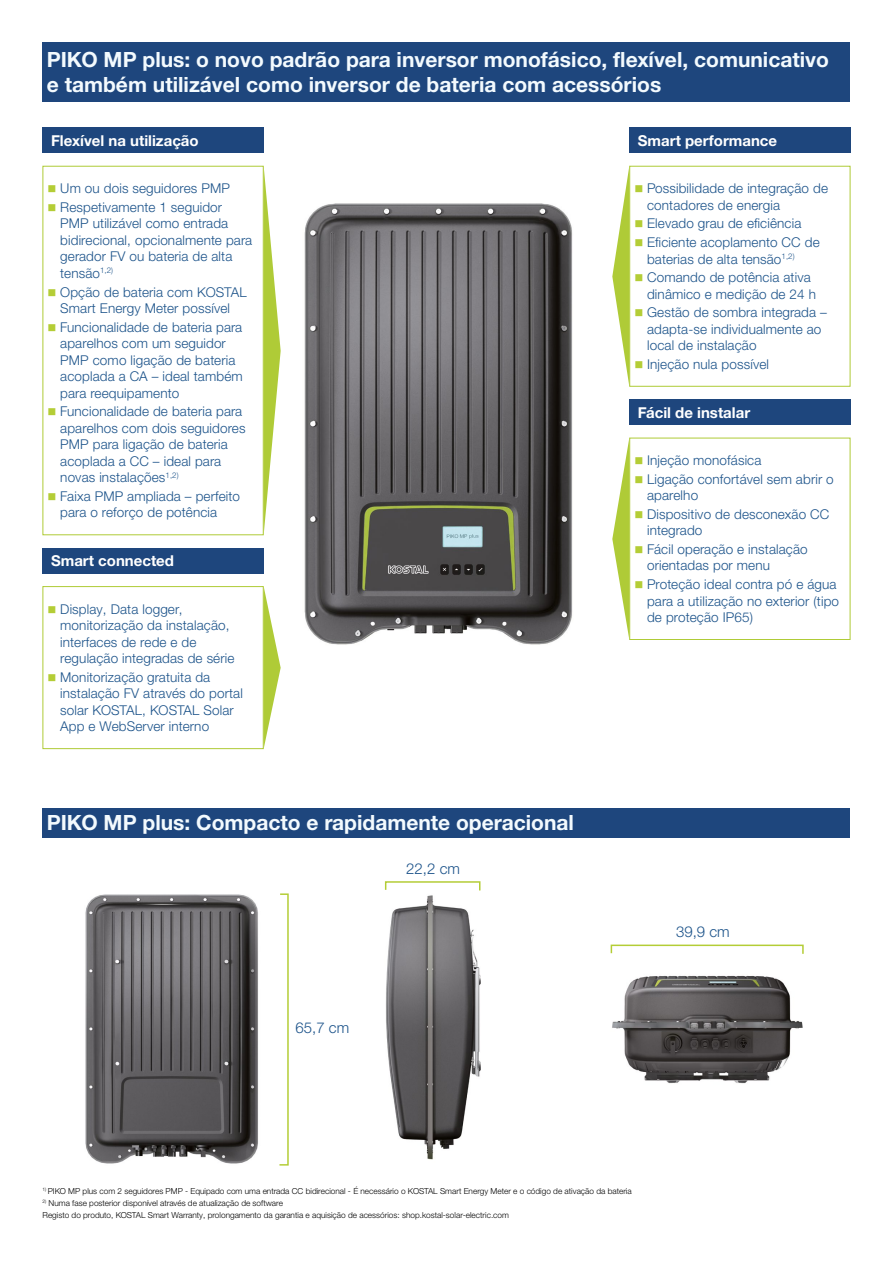
<style>
.page{position:relative;width:893px;height:1263px;background:#fff}
.page>*{position:absolute;margin:0;border:0;box-sizing:border-box;transform-origin:0 0}
.t1{font:700 21px/25.2px "Helvetica Neue LTW1 G";color:#f3fafe}
.t2{font:700 15px "Helvetica Neue LTW1 G";color:#fff}
.t3{font:300 15px "Helvetica Neue LTW1 G";color:#1c538a}
.t4{font:300 13.5px/16.5px "Helvetica Neue LTW1 G";letter-spacing:.01em;color:#1c538a}
.t5{font:300 8.25px/12px "Helvetica Neue LTW1 G";color:#000}
.s1{font-family:"KOSTSYMB";font-weight:400;font-size:12px;color:#b4cd36}
</style>
<div class="page">
<img style="left:612px;top:975px;width:191px;height:109px">
<img style="left:386px;top:895px;width:94px;height:265px">
<img style="left:85px;top:894px;width:173px;height:270px">
<img style="left:229px;top:203px;width:436px;height:442px">
<svg style="left:384px;top:881px;width:97px;height:10px"></svg>
<svg style="left:610px;top:944px;width:194px;height:10px"></svg>
<svg style="left:279px;top:893px;width:10px;height:273px"></svg>
<div style="left:43px;top:808px;width:807px;height:30px;background:#1e467d"></div>
<div style="left:43px;top:43px;width:807px;height:59px;background:#1e467d"></div>
<div style="left:43px;top:128px;width:221px;height:25px;background:#1e467d"></div>
<div style="left:43px;top:166px;width:221px;height:369px;border:1px solid #afcb37"></div>
<svg style="left:264px;top:170px;width:17px;height:365px"></svg>
<div style="left:629px;top:128px;width:221px;height:25px;background:#1e467d"></div>
<div style="left:629px;top:166px;width:221px;height:221px;border:1px solid #afcb37"></div>
<svg style="left:612px;top:168px;width:17px;height:219px"></svg>
<div style="left:629px;top:399px;width:221px;height:26px;background:#1e467d"></div>
<div style="left:629px;top:438px;width:221px;height:202px;border:1px solid #afcb37"></div>
<svg style="left:612px;top:438px;width:17px;height:202px"></svg>
<div style="left:43px;top:548px;width:221px;height:25px;background:#1e467d"></div>
<div style="left:43px;top:586px;width:221px;height:163px;border:1px solid #afcb37"></div>
<svg style="left:264px;top:586px;width:17px;height:161px"></svg>
<h1 class="t1" style="left:47px;top:47px;width:784px">PIKO MP plus: o novo padrão para inversor monofásico, flexível, comunicativo e também utilizável como inversor de bateria com acessórios</h1>
<p class="t2" style="left:51px;top:131px;width:149px">Flexível na utilização</p>
<p class="t4" style="left:48px;top:179px;width:184px;line-height:18.6px"><span class="s1">n</span> Um ou dois seguidores PMP <span class="s1">n</span> Respetivamente 1 seguidor</p>
<p class="t4" style="left:60px;top:215px;width:193px">PMP utilizável como entrada bidirecional, opcionalmente para gerador FV ou bateria de alta tensão<sup>1,2)</sup></p>
<p class="t4" style="left:48px;top:283px;width:201px;text-align:center"><span class="s1">n</span> Opção de bateria com KOSTAL<br>Smart Energy Meter possível</p>
<p class="t4" style="left:60px;top:318px;width:184px;text-indent:-13px"><span class="s1">n</span> Funcionalidade de bateria para aparelhos com um seguidor<br>PMP como ligação de bateria acoplada a CA – ideal também para reequipamento</p>
<p class="t4" style="left:60px;top:403px;width:187px;text-indent:-13px"><span class="s1">n</span> Funcionalidade de bateria para aparelhos com dois seguidores<br>PMP para ligação de bateria acoplada a CC – ideal para novas instalações<sup>1,2)</sup></p>
<p class="t4" style="left:60px;top:488px;width:181px;text-indent:-13px"><span class="s1">n</span> Faixa PMP ampliada – perfeito para o reforço de potência</p>
<p class="t2" style="left:51px;top:551px;width:125px">Smart connected</p>
<p class="t4" style="left:60px;top:600px;width:176px;text-indent:-13px"><span class="s1">n</span> Display, Data logger, monitorização da instalação, interfaces de rede e de regulação integradas de série</p>
<p class="t4" style="left:60px;top:669px;width:184px;text-indent:-13px"><span class="s1">n</span> Monitorização gratuita da instalação FV através do portal solar KOSTAL, KOSTAL Solar<br>App e WebServer interno</p>
<h1 class="t1" style="left:47px;top:810px;width:529px">PIKO MP plus: Compacto e rapidamente operacional</h1>
<p class="t3" style="left:406px;top:859px;width:55px">22,2 cm</p>
<p class="t3" style="left:296px;top:1019px;width:55px">65,7 cm</p>
<p class="t2" style="left:638px;top:131px;width:141px">Smart performance</p>
<p class="t4" style="left:647px;top:180px;width:182px;text-indent:-13px"><span class="s1">n</span> Possibilidade de integração de contadores de energia</p>
<p class="t4" style="left:634px;top:214px;width:187px;line-height:18.6px"><span class="s1">n</span> Elevado grau de eficiência<br><span class="s1">n</span> Eficiente acoplamento CC de</p>
<p class="t4" style="left:634px;top:249px;width:178px;line-height:18.6px;text-align:center">baterias de alta tensão<sup>1,2)<br></sup><span class="s1">n</span> Comando de potência ativa</p>
<p class="t4" style="left:634px;top:284px;width:194px;line-height:18.6px;text-align:center">dinâmico e medição de 24 h<br><span class="s1">n</span> Gestão de sombra integrada –</p>
<p class="t4" style="left:647px;top:321px;width:176px">adapta-se individualmente ao local de instalação</p>
<p class="t4" style="left:634px;top:356px;width:136px"><span class="s1">n</span> Injeção nula possível</p>
<p class="t2" style="left:638px;top:403px;width:114px">Fácil de instalar</p>
<p class="t4" style="left:634px;top:451px;width:201px;line-height:18.6px"><span class="s1">n</span> Injeção monofásica<br><span class="s1">n</span> Ligação confortável sem abrir o</p>
<p class="t4" style="left:634px;top:486px;width:197px;line-height:18.6px;text-indent:13px">aparelho<br><span class="s1">n</span> Dispositivo de desconexão CC</p>
<p class="t4" style="left:634px;top:521px;width:175px;line-height:18.6px;text-indent:13px">integrado<br><span class="s1">n</span> Fácil operação e instalação</p>
<p class="t4" style="left:634px;top:556px;width:204px;line-height:18.6px;text-indent:13px">orientadas por menu<br><span class="s1">n</span> Proteção ideal contra pó e água</p>
<p class="t4" style="left:647px;top:592px;width:193px">para a utilização no exterior (tipo de proteção IP65)</p>
<p class="t3" style="left:676px;top:923px;width:55px">39,9 cm</p>
<p class="t5" style="left:43px;top:1185px;width:591px"><sup>1)</sup> PIKO MP plus com 2 seguidores PMP - Equipado com uma entrada CC bidirecional - É necessário o KOSTAL Smart Energy Meter e o código de ativação da bateria</p>
<p class="t5" style="left:43px;top:1197px;width:468px"><sup>2)</sup> Numa fase posterior disponível através de atualização de software<br>Registo do produto, KOSTAL Smart Warranty, prolongamento da garantia e aquisição de acessórios: shop.kostal-solar-electric.com</p>
</div>
